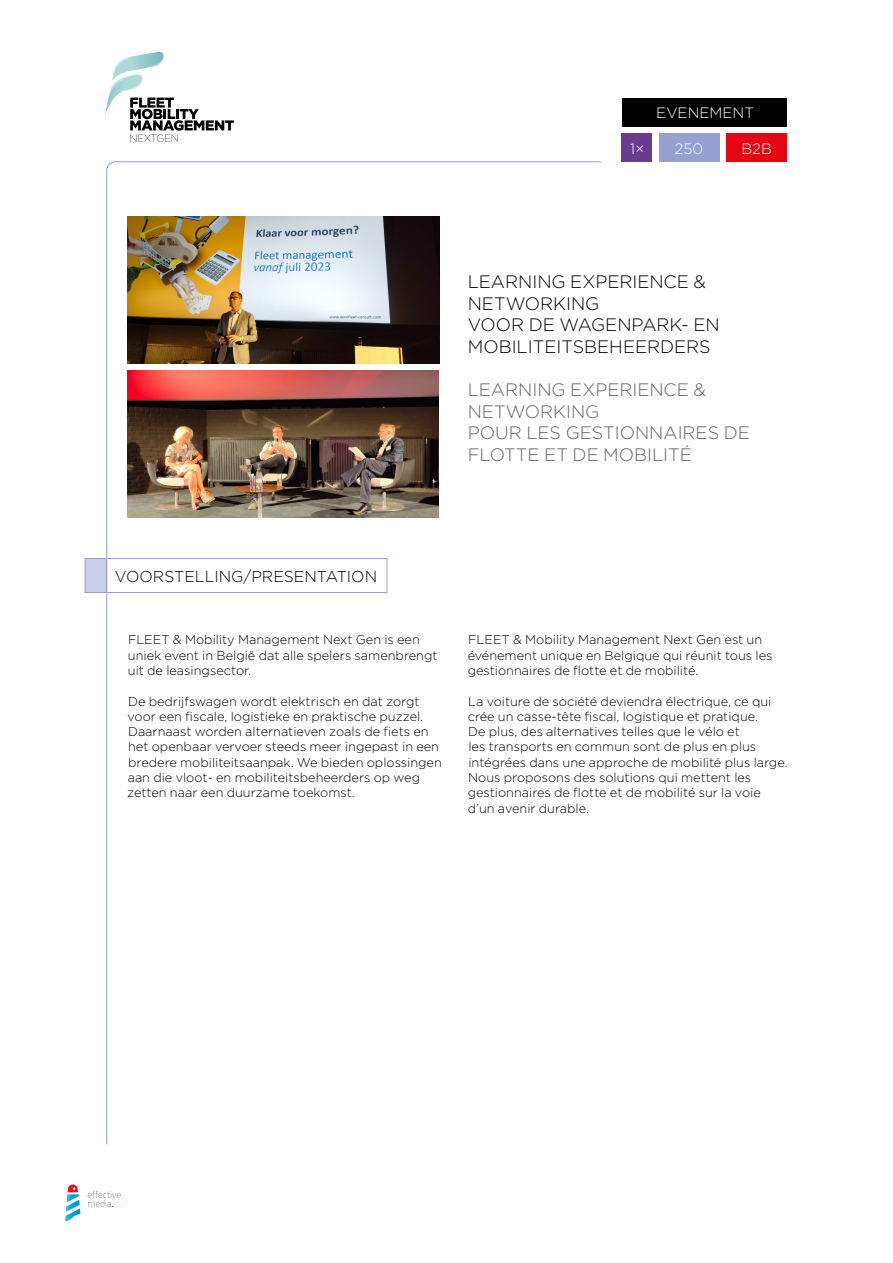
<style>
.page{position:relative;width:893px;height:1263px;background:#fff}
.page>*{position:absolute;margin:0;border:0;box-sizing:border-box;transform-origin:0 0}
.t1{font:300 18px/21.6px "Gotham";color:#646363}
.t2{font:300 18px/21.6px "Gotham";color:#000}
.t3{font:300 15.75px "Gotham";color:#000}
.t4{font:300 15px "Gotham";color:#fff}
.t5{font:300 12.75px/15.3px "Gotham";color:#000}
</style>
<div class="page">
<svg style="left:106px;top:161px;width:495px;height:984px"></svg>
<svg style="left:88px;top:1191px;width:33px;height:16px"></svg>
<svg style="left:65px;top:1184px;width:15px;height:37px"></svg>
<div style="left:622px;top:98px;width:165px;height:28px;background:#000"></div>
<div style="left:622px;top:134px;width:30px;height:28px;background:#683b8f"></div>
<div style="left:659px;top:134px;width:60px;height:28px;background:#959fd0"></div>
<div style="left:726px;top:134px;width:61px;height:28px;background:#e30613"></div>
<div style="left:85px;top:558px;width:21px;height:34px;background:#cbcee9"></div>
<svg style="left:85px;top:558px;width:21px;height:1px"></svg>
<hr style="left:85px;top:559px;width:1px;height:33px;background:#959fd0">
<hr style="left:106px;top:558px;width:281px;height:1px;background:#959fd0">
<hr style="left:106px;top:559px;width:1px;height:33px;background:#959fd0">
<hr style="left:387px;top:559px;width:1px;height:33px;background:#959fd0">
<svg style="left:85px;top:592px;width:21px;height:1px"></svg>
<hr style="left:106px;top:592px;width:281px;height:1px;background:#959fd0">
<img style="left:127px;top:217px;width:312px;height:147px">
<img style="left:128px;top:371px;width:311px;height:147px">
<svg style="left:105px;top:52px;width:129px;height:90px"></svg>
<p class="t4" style="left:656px;top:103px;width:99px">EVENEMENT</p>
<p class="t4" style="left:630px;top:139px;width:16px">1×</p>
<p class="t4" style="left:674px;top:139px;width:30px">250</p>
<p class="t4" style="left:741px;top:139px;width:32px">B2B</p>
<h1 class="t2" style="left:468px;top:270px;width:253px">LEARNING EXPERIENCE &amp;<br>NETWORKING<br>VOOR DE WAGENPARK- EN<br>MOBILITEITSBEHEERDERS</h1>
<h1 class="t1" style="left:468px;top:378px;width:284px">LEARNING EXPERIENCE &amp;<br>NETWORKING<br>POUR LES GESTIONNAIRES DE<br>FLOTTE ET DE MOBILITÉ</h1>
<p class="t3" style="left:115px;top:566px;width:264px">VOORSTELLING/PRESENTATION</p>
<p class="t5" style="left:128px;top:632px;width:311px">FLEET &amp; Mobility Management Next Gen is een uniek event in België dat alle spelers samenbrengt uit de leasingsector.</p>
<p class="t5" style="left:127px;top:693px;width:316px">De bedrijfswagen wordt elektrisch en dat zorgt voor een fiscale, logistieke en praktische puzzel.<br>Daarnaast worden alternatieven zoals de fiets en het openbaar vervoer steeds meer ingepast in een bredere mobiliteitsaanpak. We bieden oplossingen aan die vloot- en mobiliteitsbeheerders op weg zetten naar een duurzame toekomst.</p>
<p class="t5" style="left:468px;top:632px;width:306px">FLEET &amp; Mobility Management Next Gen est un événement unique en Belgique qui réunit tous les gestionnaires de flotte et de mobilité.</p>
<p class="t5" style="left:468px;top:693px;width:321px">La voiture de société deviendra électrique, ce qui crée un casse-tête fiscal, logistique et pratique.<br>De plus, des alternatives telles que le vélo et<br>les transports en commun sont de plus en plus intégrées dans une approche de mobilité plus large.<br>Nous proposons des solutions qui mettent les gestionnaires de flotte et de mobilité sur la voie d’un avenir durable.</p>
</div>
